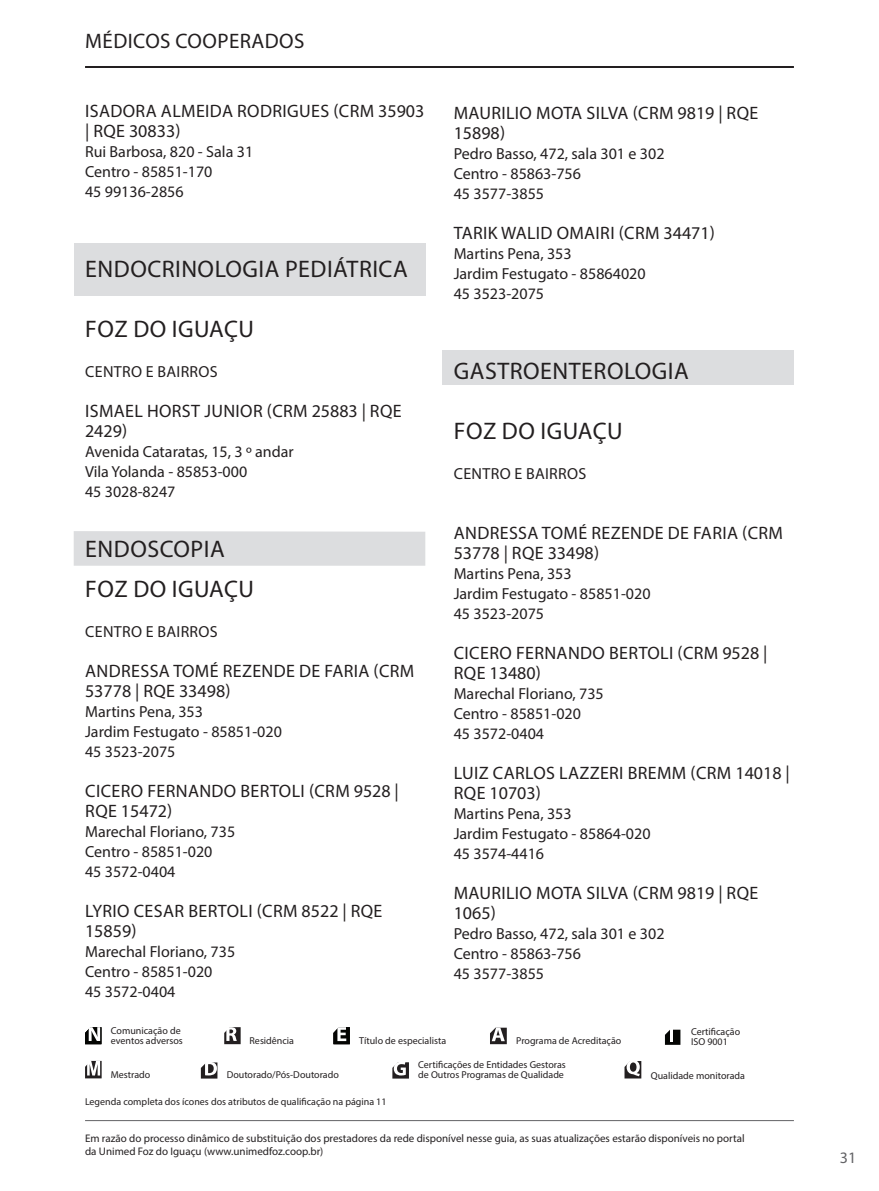
<style>
.page{position:relative;width:879px;height:1191px;background:#fff}
.page>*{position:absolute;margin:0;border:0;box-sizing:border-box;transform-origin:0 0}
.t1{font:24px/40px "Myriad Pro";letter-spacing:.02em;color:#231f20}
.t2{font:21px "Myriad Pro";letter-spacing:.02em;color:#231f20}
.t3{font:18px/20px "Myriad Pro";letter-spacing:.02em;color:#231f20}
.t4{font:16px/20px "Myriad Pro";color:#231f20}
.t5{font:16px "Myriad Pro";letter-spacing:.02em;color:#231f20}
.t6{font:16px "Myriad Pro";color:#636366}
.t7{font:11px/13.2px "Myriad Pro";color:#231f20}
.t8{font:10px/10px "Myriad Pro";color:#231f20}
</style>
<div class="page">
<div style="left:74px;top:243px;width:351px;height:52px;background:#dcdddf"></div>
<div style="left:442px;top:350px;width:352px;height:34px;background:#dcdddf"></div>
<div style="left:74px;top:531px;width:351px;height:35px;background:#dcdddf"></div>
<hr style="left:85px;top:66px;width:709px;height:2px;background:#231f20">
<hr style="left:85px;top:1120px;width:709px;height:1px;background:#636366">
<svg style="left:224px;top:1027px;width:17px;height:17px"></svg>
<svg style="left:333px;top:1027px;width:17px;height:17px"></svg>
<svg style="left:392px;top:1062px;width:17px;height:16px"></svg>
<svg style="left:201px;top:1062px;width:16px;height:16px"></svg>
<svg style="left:490px;top:1027px;width:17px;height:17px"></svg>
<svg style="left:624px;top:1061px;width:17px;height:17px"></svg>
<svg style="left:85px;top:1027px;width:16px;height:17px"></svg>
<svg style="left:665px;top:1029px;width:15px;height:15px"></svg>
<svg style="left:85px;top:1060px;width:17px;height:18px"></svg>
<h2 class="t2" style="left:85px;top:28px;width:221px">MÉDICOS COOPERADOS</h2>
<p class="t3" style="left:85px;top:101px;width:341px">ISADORA ALMEIDA RODRIGUES (CRM 35903 | RQE 30833)</p>
<p class="t4" style="left:85px;top:141px;width:170px">Rui Barbosa, 820 - Sala 31<br>Centro - 85851-170<br>45 99136-2856</p>
<h1 class="t1" style="left:85px;top:249px;width:324px">ENDOCRINOLOGIA PEDIÁTRICA</h1>
<h1 class="t1" style="left:85px;top:309px;width:170px">FOZ DO IGUAÇU</h1>
<p class="t5" style="left:85px;top:362px;width:134px">CENTRO E BAIRROS</p>
<p class="t3" style="left:85px;top:401px;width:318px">ISMAEL HORST JUNIOR (CRM 25883 | RQE<br>2429)</p>
<p class="t4" style="left:85px;top:441px;width:210px">Avenida Cataratas, 15, 3 º andar<br>Vila Yolanda - 85853-000<br>45 3028-8247</p>
<h1 class="t1" style="left:85px;top:529px;width:170px">ENDOSCOPIA<br>FOZ DO IGUAÇU</h1>
<p class="t5" style="left:85px;top:622px;width:134px">CENTRO E BAIRROS</p>
<p class="t3" style="left:85px;top:661px;width:331px">ANDRESSA TOMÉ REZENDE DE FARIA (CRM<br>53778 | RQE 33498)</p>
<p class="t4" style="left:85px;top:701px;width:198px">Martins Pena, 353<br>Jardim Festugato - 85851-020<br>45 3523-2075</p>
<p class="t3" style="left:85px;top:781px;width:315px">CICERO FERNANDO BERTOLI (CRM 9528 |<br>RQE 15472)</p>
<p class="t4" style="left:85px;top:821px;width:152px">Marechal Floriano, 735<br>Centro - 85851-020<br>45 3572-0404</p>
<p class="t3" style="left:85px;top:901px;width:299px">LYRIO CESAR BERTOLI (CRM 8522 | RQE<br>15859)</p>
<p class="t4" style="left:85px;top:941px;width:152px">Marechal Floriano, 735<br>Centro - 85851-020<br>45 3572-0404</p>
<p class="t3" style="left:454px;top:102px;width:306px">MAURILIO MOTA SILVA (CRM 9819 | RQE<br>15898)</p>
<p class="t4" style="left:454px;top:143px;width:212px">Pedro Basso, 472, sala 301 e 302<br>Centro - 85863-756<br>45 3577-3855</p>
<p class="t3" style="left:454px;top:222px;width:263px">TARIK WALID OMAIRI (CRM 34471)</p>
<p class="t4" style="left:454px;top:243px;width:193px">Martins Pena, 353<br>Jardim Festugato - 85864020<br>45 3523-2075</p>
<h1 class="t1" style="left:454px;top:350px;width:236px">GASTROENTEROLOGIA</h1>
<h1 class="t1" style="left:454px;top:410px;width:170px">FOZ DO IGUAÇU</h1>
<p class="t5" style="left:454px;top:463px;width:134px">CENTRO E BAIRROS</p>
<p class="t3" style="left:454px;top:522px;width:331px">ANDRESSA TOMÉ REZENDE DE FARIA (CRM<br>53778 | RQE 33498)</p>
<p class="t4" style="left:454px;top:563px;width:198px">Martins Pena, 353<br>Jardim Festugato - 85851-020<br>45 3523-2075</p>
<p class="t3" style="left:454px;top:642px;width:315px">CICERO FERNANDO BERTOLI (CRM 9528 |<br>RQE 13480)</p>
<p class="t4" style="left:454px;top:683px;width:152px">Marechal Floriano, 735<br>Centro - 85851-020<br>45 3572-0404</p>
<p class="t3" style="left:454px;top:762px;width:337px">LUIZ CARLOS LAZZERI BREMM (CRM 14018 |<br>RQE 10703)</p>
<p class="t4" style="left:454px;top:803px;width:198px">Martins Pena, 353<br>Jardim Festugato - 85864-020<br>45 3574-4416</p>
<p class="t3" style="left:454px;top:882px;width:306px">MAURILIO MOTA SILVA (CRM 9819 | RQE<br>1065)</p>
<p class="t4" style="left:454px;top:923px;width:212px">Pedro Basso, 472, sala 301 e 302<br>Centro - 85863-756<br>45 3577-3855</p>
<p class="t8" style="left:111px;top:1025px;width:73px">Comunicação de eventos adversos</p>
<p class="t8" style="left:691px;top:1026px;width:51px">Certificação<br>ISO 9001</p>
<p class="t8" style="left:111px;top:1069px;width:41px">Mestrado</p>
<p class="t8" style="left:249px;top:1035px;width:46px">Residência</p>
<p class="t8" style="left:359px;top:1035px;width:88px">Título de especialista</p>
<p class="t8" style="left:418px;top:1060px;width:149px">Certificações de Entidades Gestoras</p>
<p class="t8" style="left:227px;top:1069px;width:114px">Doutorado/Pós-Doutorado</p>
<p class="t8" style="left:418px;top:1070px;width:147px">de Outros Programas de Qualidade</p>
<p class="t8" style="left:516px;top:1035px;width:106px">Programa de Acreditação</p>
<p class="t8" style="left:651px;top:1070px;width:96px">Qualidade monitorada</p>
<p class="t8" style="left:85px;top:1096px;width:303px">Legenda completa dos ícones dos atributos de qualificação na página 11</p>
<p class="t7" style="left:85px;top:1131px;width:661px">Em razão do processo dinâmico de substituição dos prestadores da rede disponível nesse guia, as suas atualizações estarão disponíveis no portal da Unimed Foz do Iguaçu (www.unimedfoz.coop.br)</p>
<p class="t6" style="left:840px;top:1147px;width:18px">31</p>
</div>
